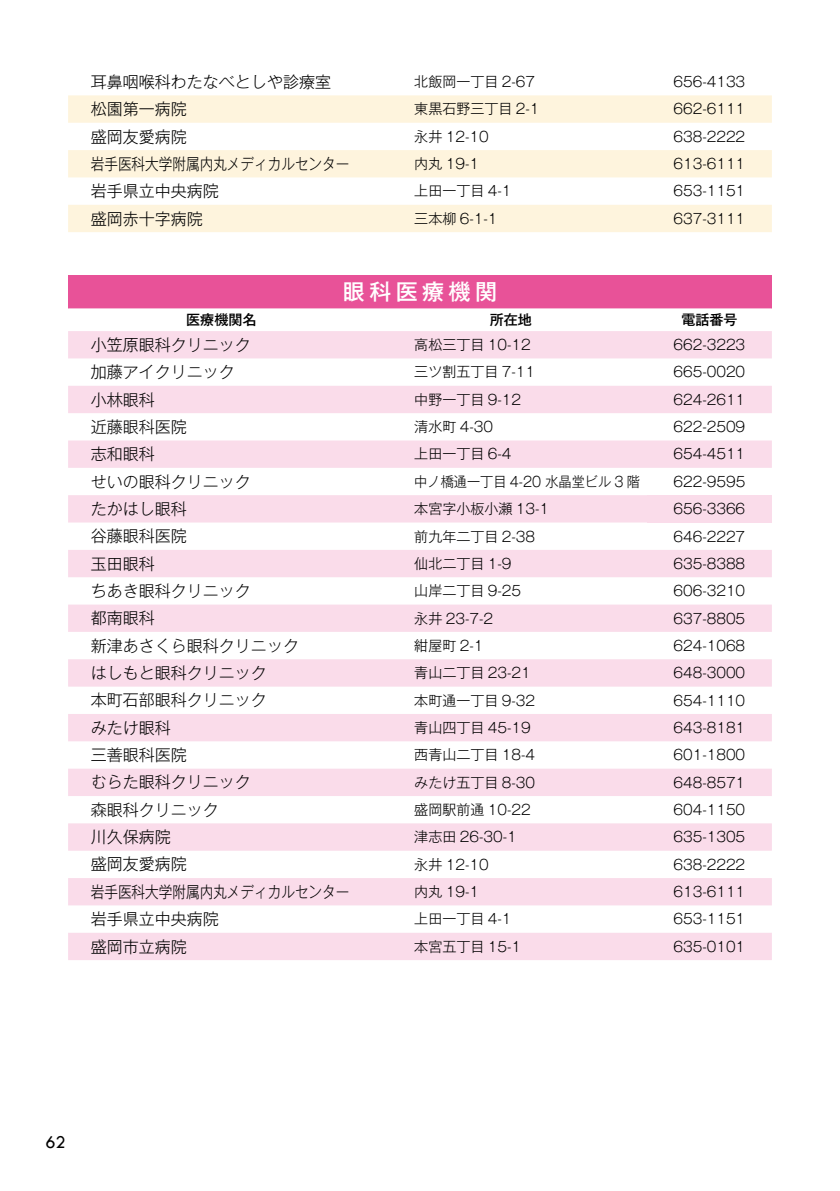
<style>
.page{position:relative;width:840px;height:1191px;background:#fff}
.page>*{position:absolute;margin:0;border:0;box-sizing:border-box;transform-origin:0 0}
.t1{font:500 22px "Gothic MB101 Pro";letter-spacing:.2em;color:#fff}
.t2{font:18.4px "Tw Cen";color:#000}
.t3{font:300 16px "Gothic MB101 Pro";color:#000}
.t4{font:300 16px "Gothic MB101 Pro";color:#000;scale:.85 1}
.t5{font:300 14px "Gothic MB101 Pro";color:#000}
.t6{font:300 14px "Gothic MB101 Pro";color:#000;scale:.94 1}
.t7{font:500 14px "Gothic MB101 Pro";color:#000}
</style>
<div class="page">
<div style="left:68px;top:275px;width:703px;height:33px;background:#e85298"></div>
<svg style="left:68px;top:308px;width:703px;height:50px"></svg>
<div style="left:68px;top:386px;width:703px;height:27px;background:#fadcea"></div>
<div style="left:68px;top:440px;width:703px;height:28px;background:#fadcea"></div>
<div style="left:68px;top:495px;width:578px;height:27px;background:#fadcea"></div>
<div style="left:646px;top:495px;width:125px;height:27px;background:#fadcea"></div>
<div style="left:68px;top:550px;width:703px;height:27px;background:#fadcea"></div>
<svg style="left:68px;top:604px;width:703px;height:82px"></svg>
<svg style="left:68px;top:714px;width:703px;height:246px;fill:#fadcea"></svg>
<svg style="left:68px;top:95px;width:703px;height:137px;fill:#fef4dd"></svg>
<p class="t3" style="left:91px;top:68px;width:242px">耳鼻咽喉科わたなべとしや診療室</p>
<p class="t5" style="left:414px;top:70px;width:122px">北飯岡一丁目 2-67</p>
<p class="t5" style="left:673px;top:70px;width:73px">656-4133</p>
<p class="t3" style="left:91px;top:96px;width:97px">松園第一病院</p>
<p class="t5" style="left:414px;top:97px;width:127px">東黒石野三丁目 2-1</p>
<p class="t5" style="left:673px;top:97px;width:73px">662-6111</p>
<p class="t3" style="left:91px;top:123px;width:97px">盛岡友愛病院</p>
<p class="t5" style="left:414px;top:125px;width:76px">永井 12-10</p>
<p class="t5" style="left:673px;top:125px;width:73px">638-2222</p>
<p class="t4" style="left:91px;top:150px;width:305px">岩手医科大学附属内丸メディカルセンター</p>
<p class="t5" style="left:414px;top:152px;width:66px">内丸 19-1</p>
<p class="t5" style="left:673px;top:152px;width:73px">613-6111</p>
<p class="t3" style="left:91px;top:178px;width:129px">岩手県立中央病院</p>
<p class="t5" style="left:414px;top:179px;width:99px">上田一丁目 4-1</p>
<p class="t5" style="left:673px;top:179px;width:73px">653-1151</p>
<p class="t3" style="left:91px;top:205px;width:113px">盛岡赤十字病院</p>
<p class="t5" style="left:414px;top:207px;width:85px">三本柳 6-1-1</p>
<p class="t5" style="left:673px;top:207px;width:73px">637-3111</p>
<h1 class="t1" style="left:343px;top:273px;width:155px">眼科医療機関</h1>
<p class="t7" style="left:186px;top:308px;width:71px">医療機関名</p>
<p class="t7" style="left:489px;top:308px;width:43px">所在地</p>
<p class="t7" style="left:681px;top:308px;width:57px">電話番号</p>
<p class="t3" style="left:91px;top:331px;width:161px">小笠原眼科クリニック</p>
<p class="t5" style="left:414px;top:333px;width:118px">高松三丁目 10-12</p>
<p class="t5" style="left:673px;top:333px;width:73px">662-3223</p>
<p class="t3" style="left:91px;top:359px;width:145px">加藤アイクリニック</p>
<p class="t5" style="left:414px;top:360px;width:122px">三ツ割五丁目 7-11</p>
<p class="t5" style="left:673px;top:360px;width:73px">665-0020</p>
<p class="t3" style="left:91px;top:386px;width:65px">小林眼科</p>
<p class="t5" style="left:414px;top:388px;width:108px">中野一丁目 9-12</p>
<p class="t5" style="left:673px;top:388px;width:73px">624-2611</p>
<p class="t3" style="left:91px;top:413px;width:97px">近藤眼科医院</p>
<p class="t5" style="left:414px;top:415px;width:80px">清水町 4-30</p>
<p class="t5" style="left:673px;top:415px;width:73px">622-2509</p>
<p class="t3" style="left:91px;top:441px;width:65px">志和眼科</p>
<p class="t5" style="left:414px;top:442px;width:99px">上田一丁目 6-4</p>
<p class="t5" style="left:673px;top:442px;width:73px">654-4511</p>
<p class="t3" style="left:91px;top:468px;width:161px">せいの眼科クリニック</p>
<p class="t6" style="left:414px;top:470px;width:241px">中ノ橋通一丁目 4-20 水晶堂ビル 3 階</p>
<p class="t5" style="left:673px;top:470px;width:73px">622-9595</p>
<p class="t3" style="left:91px;top:495px;width:97px">たかはし眼科</p>
<p class="t5" style="left:414px;top:497px;width:136px">本宮字小板小瀬 13-1</p>
<p class="t5" style="left:673px;top:497px;width:73px">656-3366</p>
<p class="t3" style="left:91px;top:523px;width:97px">谷藤眼科医院</p>
<p class="t5" style="left:414px;top:524px;width:122px">前九年二丁目 2-38</p>
<p class="t5" style="left:673px;top:524px;width:73px">646-2227</p>
<p class="t3" style="left:91px;top:550px;width:65px">玉田眼科</p>
<p class="t5" style="left:414px;top:552px;width:99px">仙北二丁目 1-9</p>
<p class="t5" style="left:673px;top:552px;width:73px">635-8388</p>
<p class="t3" style="left:91px;top:577px;width:161px">ちあき眼科クリニック</p>
<p class="t5" style="left:414px;top:579px;width:108px">山岸二丁目 9-25</p>
<p class="t5" style="left:673px;top:579px;width:73px">606-3210</p>
<p class="t3" style="left:91px;top:605px;width:65px">都南眼科</p>
<p class="t5" style="left:414px;top:606px;width:80px">永井 23-7-2</p>
<p class="t5" style="left:673px;top:606px;width:73px">637-8805</p>
<p class="t3" style="left:91px;top:632px;width:210px">新津あさくら眼科クリニック</p>
<p class="t5" style="left:414px;top:634px;width:71px">紺屋町 2-1</p>
<p class="t5" style="left:673px;top:634px;width:73px">624-1068</p>
<p class="t3" style="left:91px;top:659px;width:178px">はしもと眼科クリニック</p>
<p class="t5" style="left:414px;top:661px;width:118px">青山二丁目 23-21</p>
<p class="t5" style="left:673px;top:661px;width:73px">648-3000</p>
<p class="t3" style="left:91px;top:687px;width:178px">本町石部眼科クリニック</p>
<p class="t5" style="left:414px;top:688px;width:122px">本町通一丁目 9-32</p>
<p class="t5" style="left:673px;top:688px;width:73px">654-1110</p>
<p class="t3" style="left:91px;top:714px;width:81px">みたけ眼科</p>
<p class="t5" style="left:414px;top:716px;width:118px">青山四丁目 45-19</p>
<p class="t5" style="left:673px;top:716px;width:73px">643-8181</p>
<p class="t3" style="left:91px;top:741px;width:97px">三善眼科医院</p>
<p class="t5" style="left:414px;top:743px;width:122px">西青山二丁目 18-4</p>
<p class="t5" style="left:673px;top:743px;width:73px">601-1800</p>
<p class="t3" style="left:91px;top:769px;width:161px">むらた眼科クリニック</p>
<p class="t5" style="left:414px;top:770px;width:122px">みたけ五丁目 8-30</p>
<p class="t5" style="left:673px;top:770px;width:73px">648-8571</p>
<p class="t3" style="left:91px;top:796px;width:129px">森眼科クリニック</p>
<p class="t5" style="left:414px;top:798px;width:118px">盛岡駅前通 10-22</p>
<p class="t5" style="left:673px;top:798px;width:73px">604-1150</p>
<p class="t3" style="left:91px;top:823px;width:81px">川久保病院</p>
<p class="t5" style="left:414px;top:825px;width:104px">津志田 26-30-1</p>
<p class="t5" style="left:673px;top:825px;width:73px">635-1305</p>
<p class="t3" style="left:91px;top:851px;width:97px">盛岡友愛病院</p>
<p class="t5" style="left:414px;top:852px;width:76px">永井 12-10</p>
<p class="t5" style="left:673px;top:852px;width:73px">638-2222</p>
<p class="t4" style="left:91px;top:878px;width:305px">岩手医科大学附属内丸メディカルセンター</p>
<p class="t5" style="left:414px;top:880px;width:66px">内丸 19-1</p>
<p class="t5" style="left:673px;top:880px;width:73px">613-6111</p>
<p class="t3" style="left:91px;top:905px;width:129px">岩手県立中央病院</p>
<p class="t5" style="left:414px;top:907px;width:99px">上田一丁目 4-1</p>
<p class="t5" style="left:673px;top:907px;width:73px">653-1151</p>
<p class="t3" style="left:91px;top:933px;width:97px">盛岡市立病院</p>
<p class="t5" style="left:414px;top:934px;width:108px">本宮五丁目 15-1</p>
<p class="t5" style="left:673px;top:934px;width:73px">635-0101</p>
<h2 class="t2" style="left:45px;top:1131px;width:22px">62</h2>
</div>
